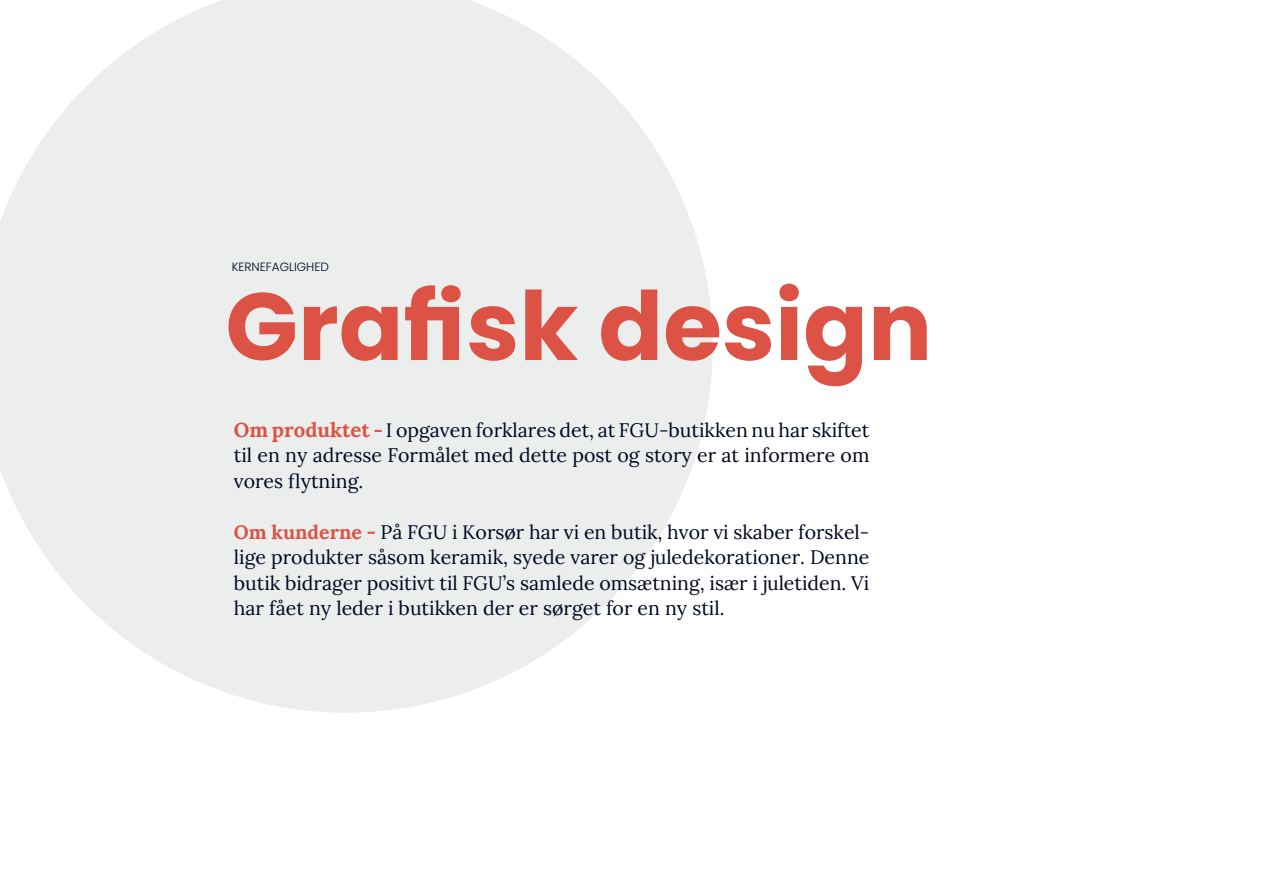
<style>
.page{position:relative;width:1263px;height:893px;background:#fff}
.page>*{position:absolute;margin:0;border:0;box-sizing:border-box;transform-origin:0 0}
.Rubrik{font:700 95.25px "Poppins";color:#dc5345}
.Brødtekst{font:19.5px/25.5px "Lora";color:#000622;text-align:justify}
.Tal_copy{font:300 12px "Poppins";color:#000622}
.s1{font-weight:700;font-size:20.4px;color:#dc5345}
.s2{font-weight:700;font-size:18.9px;color:#dc5345}
.s3{font-weight:700;color:#dc5345}
</style>
<div class="page">
<svg style="left:0;top:0;width:713px;height:713px;fill:#ebeeec"></svg>
<p class="Tal_copy" style="left:232px;top:259px;width:99px">KERNEFAGLIGHED</p>
<p class="Rubrik" style="left:225px;top:271px;width:708px">Grafisk design</p>
<p class="Brødtekst" style="left:234px;top:416px;width:637px"><span class="s1">Om produktet</span> <span class="s2">-</span> I opgaven forklares det, at FGU-butikken nu har skiftet til en ny adresse Formålet med dette post og story er at informere om vores flytning.</p>
<p class="Brødtekst" style="left:234px;top:518px;width:637px"><span class="s3">Om kunderne -</span> På FGU i Korsør har vi en butik, hvor vi skaber forskel&shy;lige produkter såsom keramik, syede varer og juledekorationer. Denne butik bidrager positivt til FGU’s samlede omsætning, især i juletiden. Vi har fået ny leder i butikken der er sørget for en ny stil.</p>
</div>
